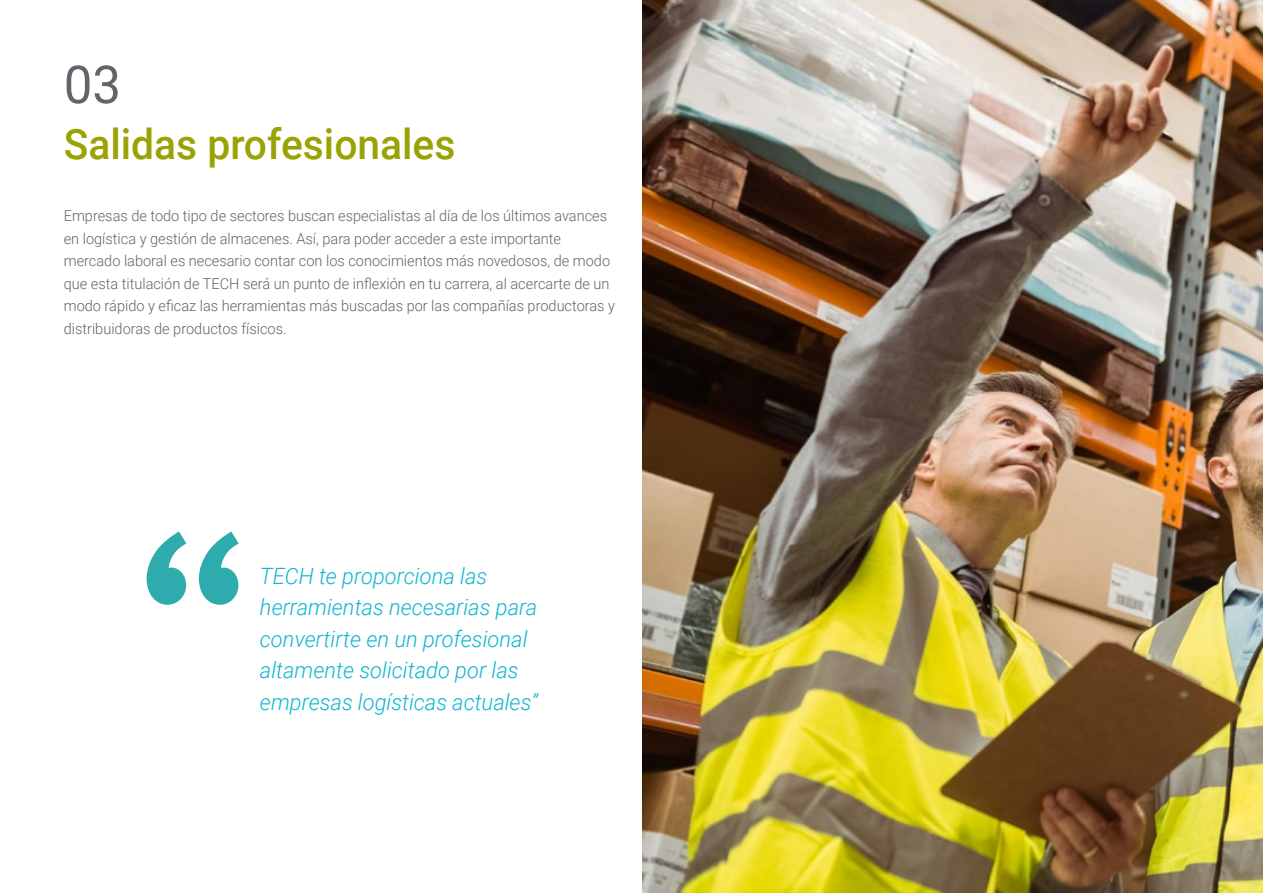
<style>
.page{position:relative;width:1263px;height:893px;background:#fff}
.page>*{position:absolute;margin:0;border:0;box-sizing:border-box;transform-origin:0 0}
.t1{font:52.5px "Roboto";color:#61646a}
.t2{font:500 42px "Roboto";color:#99a303}
.t3{font:italic 300 22.5px/31.5px "Roboto";color:#0fb6cf}
.t4{font:300 15px/22.5px "Roboto";color:#61646a}
</style>
<div class="page">
<svg style="left:147px;top:531px;width:92px;height:74px"></svg>
<img style="left:642px;top:0;width:621px;height:893px">
<h1 class="t1" style="left:64px;top:48px;width:59px">03</h1>
<h2 class="t2" style="left:64px;top:115px;width:393px">Salidas profesionales</h2>
<p class="t4" style="left:64px;top:204px;width:553px">Empresas de todo tipo de sectores buscan especialistas al día de los últimos avances en logística y gestión de almacenes. Así, para poder acceder a este importante mercado laboral es necesario contar con los conocimientos más novedosos, de modo que esta titulación de TECH será un punto de inflexión en tu carrera, al acercarte de un modo rápido y eficaz las herramientas más buscadas por las compañías productoras y distribuidoras de productos físicos.</p>
<h3 class="t3" style="left:260px;top:559px;width:279px">TECH te proporciona las herramientas necesarias para convertirte en un profesional altamente solicitado por las empresas logísticas actuales”</h3>
</div>
